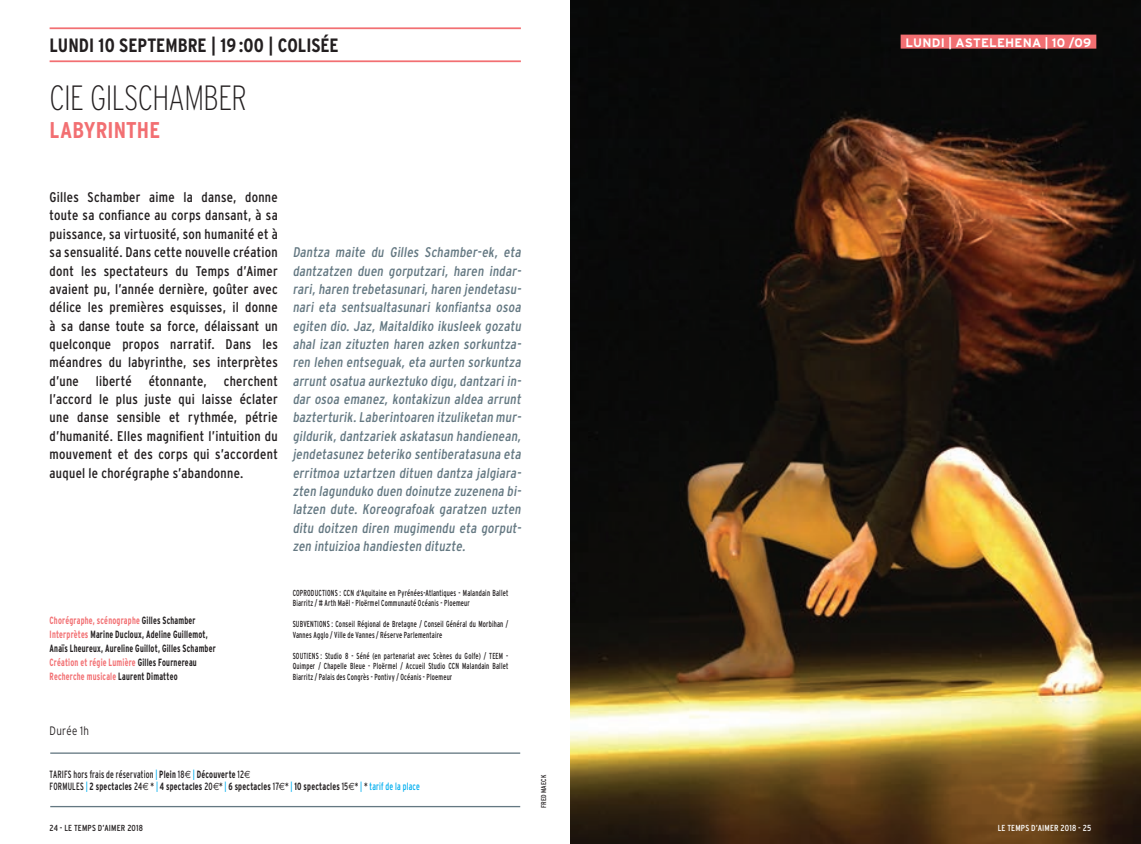
<style>
.page{position:relative;width:1141px;height:844px;background:#fff}
.page>*{position:absolute;margin:0;border:0;box-sizing:border-box;transform-origin:0 0}
._01-nom-Cie{font:200 condensed 35px "Interstate";letter-spacing:-.015em;color:#231f20}
._01-TITRE-SPECTACLE{font:700 condensed 22.75px "Interstate";letter-spacing:.005em;color:#f26f72}
._02-date-TA{font:700 condensed 19.25px "Interstate";color:#231f20}
._03-texte-bsk{font:condensed 14px/18.4px "Interstate";color:#647882;text-align:justify}
._03-texte-fr{font:condensed 14px/18.4px "Interstate";letter-spacing:.02em;color:#231f20;text-align:justify}
._02-dates-onglet{font:700 12.25px "Interstate";letter-spacing:.015em;color:#fff}
._04-durée{font:300 12.25px "Interstate";letter-spacing:.035em;color:#231f20;scale:.8 1}
._04-distrib-TA{font:700 condensed 10.5px "Interstate";letter-spacing:.025em;color:#f26f72;scale:.8 1}
._05-tarifs-TA{font:700 condensed 10.5px "Interstate";letter-spacing:.025em;color:#231f20;scale:.8 1}
._04-distrib-TA-2{font:700 condensed 10.5px/14px "Interstate";letter-spacing:.025em;color:#231f20;scale:.8 1}
._05-tarifs-TA-2{font:condensed 10.5px "Interstate";letter-spacing:.025em;color:#231f20;scale:.8 1}
._04-mentions_obligat{font:condensed 8.75px/10.5px "Interstate";letter-spacing:.025em;color:#231f20;scale:.8 1}
._04-mentions_obligat-2{font:condensed 8.75px "Interstate";letter-spacing:.025em;color:#231f20}
._00-folio-TA{font:condensed 8.75px "Interstate";letter-spacing:.025em;color:#fff}
._06-crédit-TA{font:condensed 7px "Interstate";letter-spacing:.02em;color:#231f20}
.s1{color:#231f20}
.s2{color:#f26f72}
.s3{color:#00aeef}
.s4{font-weight:700}
.s5{font-family:"Euro Sans";font-stretch:normal}
.s6{font-weight:400}
.s7{font-weight:400;color:#00aeef}
.s8{font-family:"Euro Sans";font-weight:400;font-stretch:normal}
</style>
<div class="page">
<img style="left:570px;top:0;width:571px;height:843px">
<hr style="left:50px;top:60px;width:471px;height:2px;background:#f26f72">
<hr style="left:50px;top:27px;width:471px;height:2px;background:#f26f72">
<div style="left:901px;top:35px;width:195px;height:14px;background:#f26f72"></div>
<hr style="left:50px;top:752px;width:470px;height:1px;background:#647882">
<hr style="left:50px;top:805px;width:470px;height:2px;background:#647882">
<p class="_02-date-TA" style="left:50px;top:35px;width:291px">LUNDI 10 SEPTEMBRE | 19:00 | COLISÉE</p>
<p class="_02-dates-onglet" style="left:906px;top:35px;width:187px">LUNDI | ASTELEHENA | 10 /09</p>
<p class="_01-nom-Cie" style="left:50px;top:79px;width:199px">CIE GILSCHAMBER</p>
<p class="_01-TITRE-SPECTACLE" style="left:50px;top:117px;width:112px">LABYRINTHE</p>
<p class="_03-texte-fr" style="left:50px;top:188px;width:230px">Gilles Schamber aime la danse, donne toute sa confiance au corps dansant, à sa puissance, sa virtuosité, son humanité et à sa sensualité. Dans cette nouvelle création dont les spectateurs du Temps d’Aimer avaient pu, l’année dernière, goûter avec délice les premières esquisses, il donne à sa danse toute sa force, délaissant un quelconque propos narratif. Dans les méandres du labyrinthe, ses interprètes d’une liberté étonnante, cherchent l’accord le plus juste qui laisse éclater une danse sensible et rythmée, pétrie d’humanité. Elles magnifient l’intuition du mouvement et des corps qui s’accordent auquel le chorégraphe s’abandonne.</p>
<p class="_03-texte-bsk" style="left:293px;top:243px;width:232px">Dantza maite du Gilles Schamber-ek, eta dantzatzen duen gorputzari, haren indar&shy;rari, haren trebetasunari, haren jendetasu&shy;nari eta sentsualtasunari konfiantsa osoa egiten dio. Jaz, Maitaldiko ikusleek gozatu ahal izan zituzten haren azken sorkuntza&shy;ren lehen entseguak, eta aurten sorkuntza arrunt osatua aurkeztuko digu, dantzari in&shy;dar osoa emanez, kontakizun aldea arrunt bazterturik.Laberintoaren itzuliketan mur&shy;gildurik, dantzariek askatasun handienean, jendetasunez beteriko sentiberatasuna eta erritmoa uztartzen dituen dantza jalgiara&shy;zten lagunduko duen doinutze zuzenena bi&shy;latzen dute. Koreografoak garatzen uzten ditu doitzen diren mugimendu eta gorput&shy;zen intuizioa handiesten dituzte.</p>
<p class="_04-distrib-TA" style="left:50px;top:614px;width:184px">Chorégraphe, scénographe <span class="s1">Gilles Schamber</span></p>
<p class="_04-distrib-TA-2" style="left:50px;top:626px;width:209px"><span class="s2">Interprètes</span> Marine Ducloux, Adeline Guillemot,<br>Anaïs Lheureux, Aureline Guillot, Gilles Schamber</p>
<p class="_04-distrib-TA" style="left:50px;top:656px;width:186px">Création et régie Lumière <span class="s1">Gilles Fournereau</span></p>
<p class="_04-distrib-TA" style="left:50px;top:670px;width:162px">Recherche musicale <span class="s1">Laurent Dimatteo</span></p>
<p class="_04-mentions_obligat" style="left:293px;top:587px;width:271px">COPRODUCTIONS : CCN d‘Aquitaine en Pyrénées-Atlantiques - Malandain Ballet<br>Biarritz / # Arth Maël - Ploërmel Communauté Océanis - Ploemeur</p>
<p class="_04-mentions_obligat" style="left:293px;top:618px;width:271px">SUBVENTIONS : Conseil Régional de Bretagne / Conseil Général du Morbihan /<br>Vannes Agglo / Ville de Vannes / Réserve Parlementaire</p>
<p class="_04-mentions_obligat" style="left:293px;top:650px;width:271px;text-align:justify">SOUTIENS : Studio 8 - Séné (en partenariat avec Scènes du Golfe) / TEEM - Quimper / Chapelle Bleue - Ploërmel / Accueil Studio CCN Malandain Ballet Biarritz / Palais des Congrès - Pontivy / Océanis - Ploemeur</p>
<p class="_04-durée" style="left:50px;top:723px;width:51px">Durée 1h</p>
<p class="_05-tarifs-TA-2" style="left:50px;top:767px;width:253px">TARIFS hors frais de réservation <span class="s3">|</span> <span class="s4">Plein</span> 18<span class="s5">€</span> <span class="s3">|</span> <span class="s4">Découverte</span> 12<span class="s5">€</span></p>
<p class="_05-tarifs-TA" style="left:50px;top:780px;width:464px"><span class="s6">FORMULES</span> <span class="s7">|</span> 2 spectacles <span class="s6">24</span><span class="s8">€</span> <span class="s6">*</span> <span class="s7">|</span> 4 spectacles <span class="s6">20</span><span class="s8">€</span><span class="s6">*</span> <span class="s7">|</span> 6 spectacles <span class="s6">17</span><span class="s8">€</span><span class="s6">*</span> <span class="s7">|</span> 10 spectacles <span class="s6">15</span><span class="s8">€</span><span class="s6">*</span> <span class="s7">|</span> <span class="s6">*</span> <span class="s7">tarif de la place</span></p>
<p class="_06-crédit-TA" style="left:540px;top:808px;width:35px;rotate:-90deg">FRED MAECK</p>
<p class="_04-mentions_obligat-2" style="left:50px;top:823px;width:95px">24 - LE TEMPS D’AIMER 2018</p>
<p class="_00-folio-TA" style="left:998px;top:823px;width:95px">LE TEMPS D’AIMER 2018 - 25</p>
</div>
